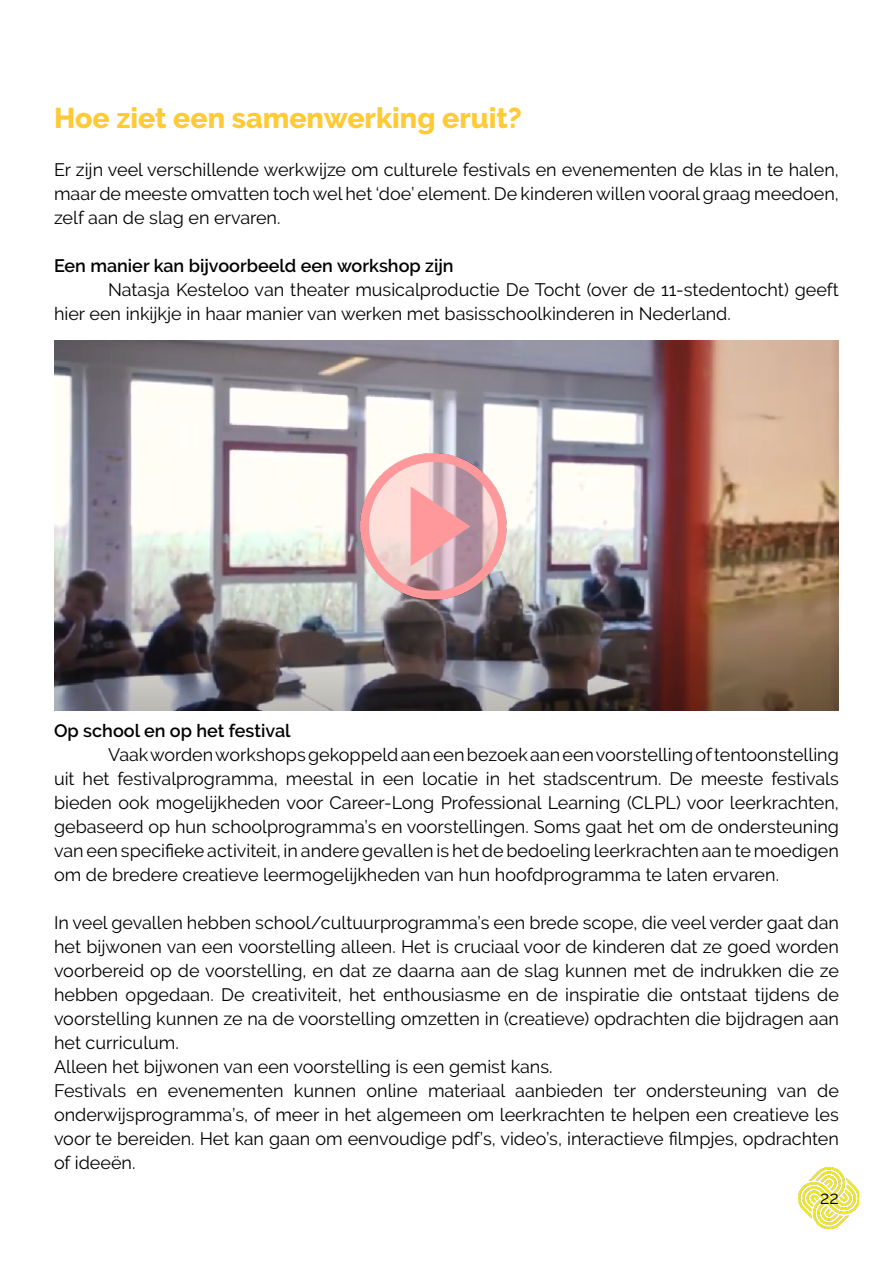
<style>
.page{position:relative;width:893px;height:1263px;background:#fff}
.page>*{position:absolute;margin:0;border:0;box-sizing:border-box;transform-origin:0 0}
.t1{font:800 28.5px "Raleway";color:#fecb37}
.t2{font:18px/24px "Raleway";color:#000;text-align:justify}
.t3{font:600 18px "Raleway";color:#000}
</style>
<div class="page">
<img style="left:798px;top:1167px;width:61px;height:62px">
<img style="left:54px;top:340px;width:785px;height:370px">
<img style="left:357px;top:450px;width:153px;height:153px">
<h1 class="t1" style="left:54px;top:102px;width:469px">Hoe ziet een samenwerking eruit?</h1>
<p class="t2" style="left:54px;top:157px;width:786px">Er zijn veel verschillende werkwijze om culturele festivals en evenementen de klas in te halen, maar de meeste omvatten toch wel het ‘doe’ element. De kinderen willen vooral graag meedoen, zelf aan de slag en ervaren.</p>
<p class="t3" style="left:54px;top:255px;width:401px">Een manier kan bijvoorbeeld een workshop zijn</p>
<p class="t2" style="left:54px;top:277px;width:786px;text-indent:54px">Natasja Kesteloo van theater musicalproductie De Tocht (over de 11-stedentocht) geeft hier een inkijkje in haar manier van werken met basisschoolkinderen in Nederland.</p>
<p class="t3" style="left:54px;top:720px;width:238px">Op school en op het festival</p>
<p class="t2" style="left:54px;top:742px;width:786px;text-indent:54px">Vaak worden workshops gekoppeld aan een bezoek aan een voorstelling of tentoonstelling uit het festivalprogramma, meestal in een locatie in het stadscentrum. De meeste festivals bieden ook mogelijkheden voor Career-Long Professional Learning (CLPL) voor leerkrachten, gebaseerd op hun schoolprogramma’s en voorstellingen. Soms gaat het om de ondersteuning van een specifieke activiteit, in andere gevallen is het de bedoeling leerkrachten aan te moedigen om de bredere creatieve leermogelijkheden van hun hoofdprogramma te laten ervaren.</p>
<p class="t2" style="left:54px;top:910px;width:786px;text-align:left">In veel gevallen hebben school/cultuurprogramma’s een brede scope, die veel verder gaat dan het bijwonen van een voorstelling alleen. Het is cruciaal voor de kinderen dat ze goed worden voorbereid op de voorstelling, en dat ze daarna aan de slag kunnen met de indrukken die ze hebben opgedaan. De creativiteit, het enthousiasme en de inspiratie die ontstaat tijdens de voorstelling kunnen ze na de voorstelling omzetten in (creatieve) opdrachten die bijdragen aan het curriculum.<br>Alleen het bijwonen van een voorstelling is een gemist kans.<br>Festivals en evenementen kunnen online materiaal aanbieden ter ondersteuning van de onderwijsprogramma’s, of meer in het algemeen om leerkrachten te helpen een creatieve les voor te bereiden. Het kan gaan om eenvoudige pdf’s, video’s, interactieve filmpjes, opdrachten of ideeën.</p>
<p class="t2" style="left:820px;top:1185px;width:20px">22</p>
</div>
